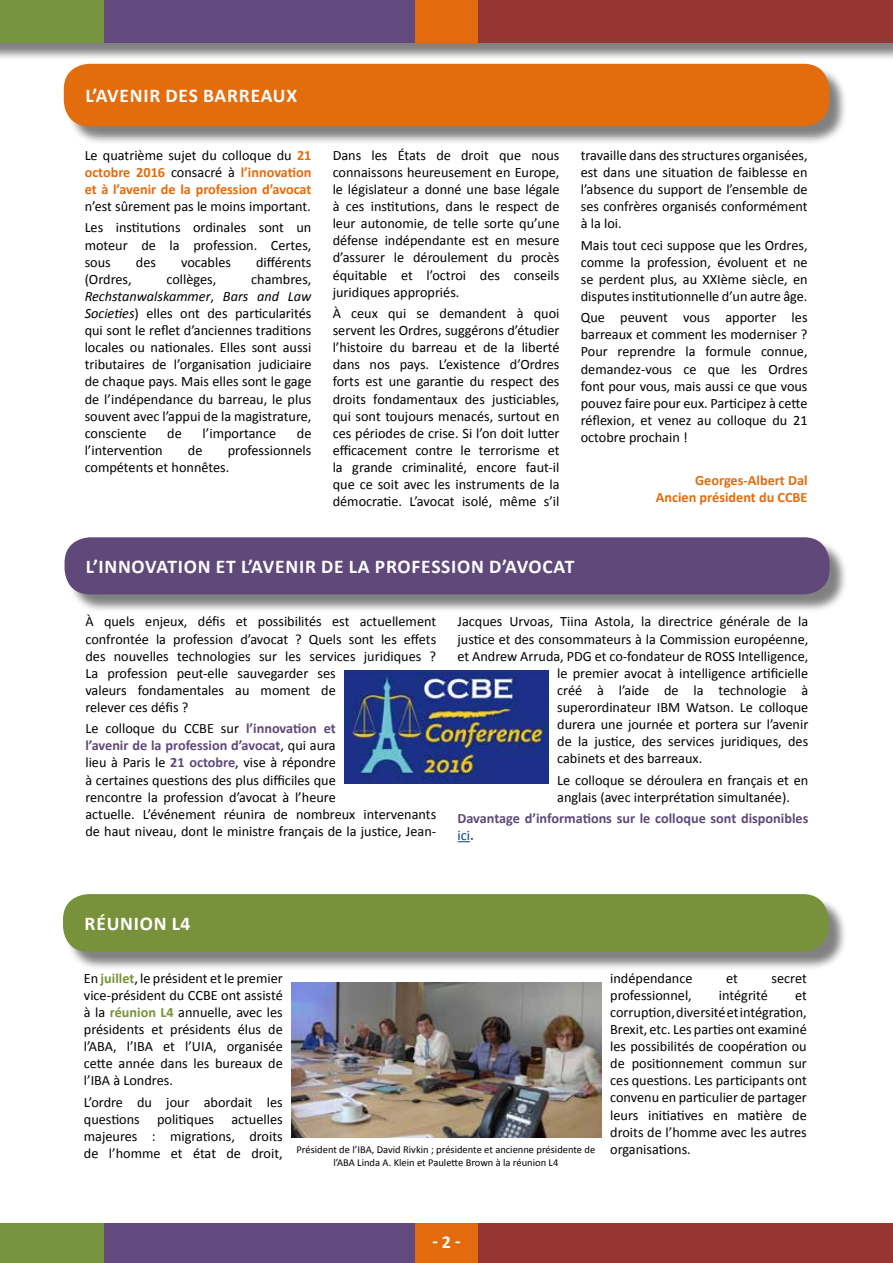
<style>
.page{position:relative;width:893px;height:1263px;background:#fff}
.page>*{position:absolute;margin:0;border:0;box-sizing:border-box;transform-origin:0 0}
.t1{font:700 19.5px "Calibri";letter-spacing:.04em;color:#fff}
.t2{font:700 18px "Calibri";color:#fff}
.t3{font:14.25px/17.1px "Calibri";color:#000;text-align:justify}
.t4{font:700 14.25px/17.1px "Calibri";color:#e36c0d;text-align:justify}
.t5{font:700 14.25px/17.1px "Calibri";color:#60497a}
.t6{font:10.5px/12.6px "Calibri";color:#000;text-align:center}
.s1{font-weight:400;color:#000}
.s2{font-style:italic}
.s3{font-weight:700;color:#60497a}
.s4{font-weight:400;color:#004289}
.s5{font-weight:700;color:#77923b}
</style>
<div class="page">
<div style="left:478px;top:1223px;width:415px;height:40px;background:#953633"></div>
<div style="left:103px;top:1223px;width:312px;height:40px;background:#62497e"></div>
<div style="left:415px;top:1223px;width:63px;height:40px;background:#e46b0d"></div>
<div style="left:0;top:1223px;width:103px;height:40px;background:#779441"></div>
<div style="left:0;top:0;width:893px;height:61px;background:#000;opacity:.5"></div>
<div style="left:478px;top:0;width:415px;height:43px;background:#953633"></div>
<div style="left:103px;top:0;width:312px;height:43px;background:#62497e"></div>
<div style="left:415px;top:0;width:63px;height:43px;background:#e46b0d"></div>
<div style="left:0;top:0;width:103px;height:43px;background:#779441"></div>
<div style="left:65px;top:896px;width:782px;height:74px;background:#000;opacity:.5"></div>
<div style="left:63px;top:894px;width:765px;height:58px;background:#77923b;border-radius:26px"></div>
<div style="left:67px;top:540px;width:781px;height:73px;background:#000;opacity:.5"></div>
<div style="left:65px;top:537px;width:765px;height:57px;background:#60497a;border-radius:26px"></div>
<div style="left:66px;top:66px;width:782px;height:79px;background:#000;opacity:.5"></div>
<div style="left:64px;top:64px;width:765px;height:62px;background:#e36c0d;border-radius:26px"></div>
<img style="left:291px;top:983px;width:311px;height:154px">
<img style="left:344px;top:670px;width:205px;height:114px">
<svg style="left:457px;top:841px;width:13px;height:1px"></svg>
<h1 class="t1" style="left:85px;top:83px;width:213px">L’AVENIR DES BARREAUX</h1>
<p class="t4" style="left:85px;top:147px;width:228px"><span class="s1">Le quatrième sujet du colloque du</span> 21 octobre 2016 <span class="s1">consacré à</span> l’innovation et à l’avenir de la profession d’avocat</p>
<p class="t3" style="left:85px;top:196px;width:228px;line-height:21.3px">n’est sûrement pas le moins important.<br>Les institutions ordinales sont un</p>
<p class="t3" style="left:85px;top:236px;width:228px">moteur de la profession. Certes, sous</p>
<p class="t3" style="left:136px;top:253px;width:22px">des</p>
<p class="t3" style="left:181px;top:253px;width:51px">vocables</p>
<p class="t3" style="left:256px;top:253px;width:57px">différents</p>
<p class="t3" style="left:85px;top:271px;width:49px">(Ordres,</p>
<p class="t3" style="left:167px;top:271px;width:51px">collèges,</p>
<p class="t3" style="left:85px;top:271px;width:228px;text-indent:167px">chambres, <span class="s2">Rechstanwalskammer</span>, <span class="s2">Bars and Law Societies</span>) elles ont des particularités qui sont le reflet d’anciennes traditions locales ou nationales. Elles sont aussi tributaires de l’organisation judiciaire de chaque pays. Mais elles sont le gage de l’indépendance du barreau, le plus souvent avec l’appui de la magistrature, consciente</p>
<p class="t3" style="left:167px;top:424px;width:16px">de</p>
<p class="t3" style="left:203px;top:424px;width:75px">l’importance</p>
<p class="t3" style="left:297px;top:424px;width:16px">de</p>
<p class="t3" style="left:85px;top:442px;width:228px;text-indent:143px">professionnels compétents et honnêtes.</p>
<p class="t3" style="left:85px;top:442px;width:79px">l’intervention</p>
<p class="t3" style="left:188px;top:442px;width:16px">de</p>
<p class="t3" style="left:333px;top:147px;width:228px">Dans les États de droit que nous connaissons heureusement en Europe, le législateur a donné une base légale à ces institutions, dans le respect de leur autonomie, de telle sorte qu’une défense indépendante est en mesure d’assurer le déroulement du procès équitable et l’octroi des conseils juridiques appropriés.</p>
<p class="t3" style="left:333px;top:305px;width:228px">À ceux qui se demandent à quoi servent les Ordres, suggérons d’étudier l’histoire du barreau et de la liberté dans nos pays. L’existence d’Ordres forts est une garantie du respect des droits fondamentaux des justiciables, qui sont toujours menacés, surtout en ces périodes de crise. Si l’on doit lutter efficacement contre le terrorisme et la grande criminalité, encore faut-il que ce soit avec les instruments de la démocratie. L’avocat isolé, même s’il</p>
<p class="t3" style="left:581px;top:147px;width:228px">travaille dans des structures organisées, est dans une situation de faiblesse en l’absence du support de l’ensemble de ses confrères organisés conformément à la loi.</p>
<p class="t3" style="left:581px;top:236px;width:228px">Mais tout ceci suppose que les Ordres, comme la profession, évoluent et ne se perdent plus, au XXIème siècle, en disputes institutionnelle d’un autre âge.</p>
<p class="t3" style="left:581px;top:309px;width:228px">Que peuvent vous apporter les barreaux et comment les moderniser ?<br>Pour reprendre la formule connue, demandez-vous ce que les Ordres font pour vous, mais aussi ce que vous pouvez faire pour eux. Participez à cette réflexion, et venez au colloque du 21 octobre prochain !</p>
<p class="t4" style="left:656px;top:471px;width:153px;text-align:right">Georges-Albert Dal<br>Ancien président du CCBE</p>
<h1 class="t1" style="left:86px;top:554px;width:490px">L’INNOVATION ET L’AVENIR DE LA PROFESSION D’AVOCAT</h1>
<p class="t3" style="left:85px;top:613px;width:352px;text-align:left">À quels enjeux, défis et possibilités est actuellement confrontée la profession d’avocat ? Quels sont les effets des nouvelles technologies sur les services juridiques ?<br>La profession peut-elle sauvegarder ses<br>valeurs fondamentales au moment de<br>relever ces défis ?</p>
<p class="t3" style="left:85px;top:720px;width:352px;text-align:left">Le colloque du CCBE sur <span class="s3">l’innovation et<br>l’avenir de la profession d’avocat</span>, qui aura<br>lieu à Paris le <span class="s3">21 octobre</span>, vise à répondre<br>à certaines questions des plus difficiles que<br>rencontre la profession d’avocat à l’heure<br>actuelle. L’événement réunira de nombreux intervenants de haut niveau, dont le ministre français de la justice, Jean-</p>
<p class="t3" style="left:457px;top:613px;width:352px">Jacques Urvoas, Tiina Astola, la directrice générale de la</p>
<p class="t3" style="left:457px;top:630px;width:352px">justice et des consommateurs à la Commission européenne,</p>
<p class="t3" style="left:457px;top:647px;width:352px">et Andrew Arruda, PDG et co-fondateur de ROSS Intelligence,</p>
<p class="t3" style="left:557px;top:664px;width:253px">le premier avocat à intelligence artificielle</p>
<p class="t3" style="left:557px;top:682px;width:253px">créé à l’aide de la technologie à</p>
<p class="t3" style="left:557px;top:699px;width:253px">superordinateur IBM Watson. Le colloque</p>
<p class="t3" style="left:557px;top:716px;width:253px">durera une journée et portera sur l’avenir</p>
<p class="t3" style="left:557px;top:733px;width:253px">de la justice, des services juridiques, des</p>
<p class="t3" style="left:557px;top:750px;width:147px">cabinets et des barreaux.</p>
<p class="t3" style="left:557px;top:771px;width:253px">Le colloque se déroulera en français et en anglais (avec interprétation simultanée).</p>
<p class="t5" style="left:457px;top:810px;width:352px">Davantage d’informations sur le colloque sont disponibles <span class="s4">ici</span>.</p>
<h1 class="t1" style="left:85px;top:911px;width:107px">RÉUNION L4</h1>
<p class="t3" style="left:84px;top:969px;width:200px">En <span class="s5">juillet</span>, le président et le premier vice-président du CCBE ont assisté à la <span class="s5">réunion L4</span> annuelle, avec les présidents et présidents élus de l’ABA, l’IBA et l’UIA, organisée cette année dans les bureaux de l’IBA à Londres.</p>
<p class="t3" style="left:84px;top:1093px;width:200px">L’ordre du jour abordait les questions politiques actuelles majeures : migrations, droits de l’homme et état de droit,</p>
<p class="t6" style="left:297px;top:1144px;width:300px">Président de l’IBA, David Rivkin ; présidente et ancienne présidente de l’ABA Linda A. Klein et Paulette Brown à la réunion L4</p>
<p class="t3" style="left:610px;top:969px;width:84px">indépendance</p>
<p class="t3" style="left:726px;top:969px;width:13px">et</p>
<p class="t3" style="left:771px;top:969px;width:37px">secret</p>
<p class="t3" style="left:610px;top:986px;width:83px">professionnel,</p>
<p class="t3" style="left:719px;top:986px;width:50px">intégrité</p>
<p class="t3" style="left:610px;top:986px;width:198px;text-indent:185px">et corruption, diversité et intégration, Brexit, etc. Les parties ont examiné les possibilités de coopération ou de positionnement commun sur ces questions. Les participants ont convenu en particulier de partager leurs initiatives en matière de droits de l’homme avec les autres organisations.</p>
<p class="t2" style="left:432px;top:1231px;width:30px">- 2 -</p>
</div>
